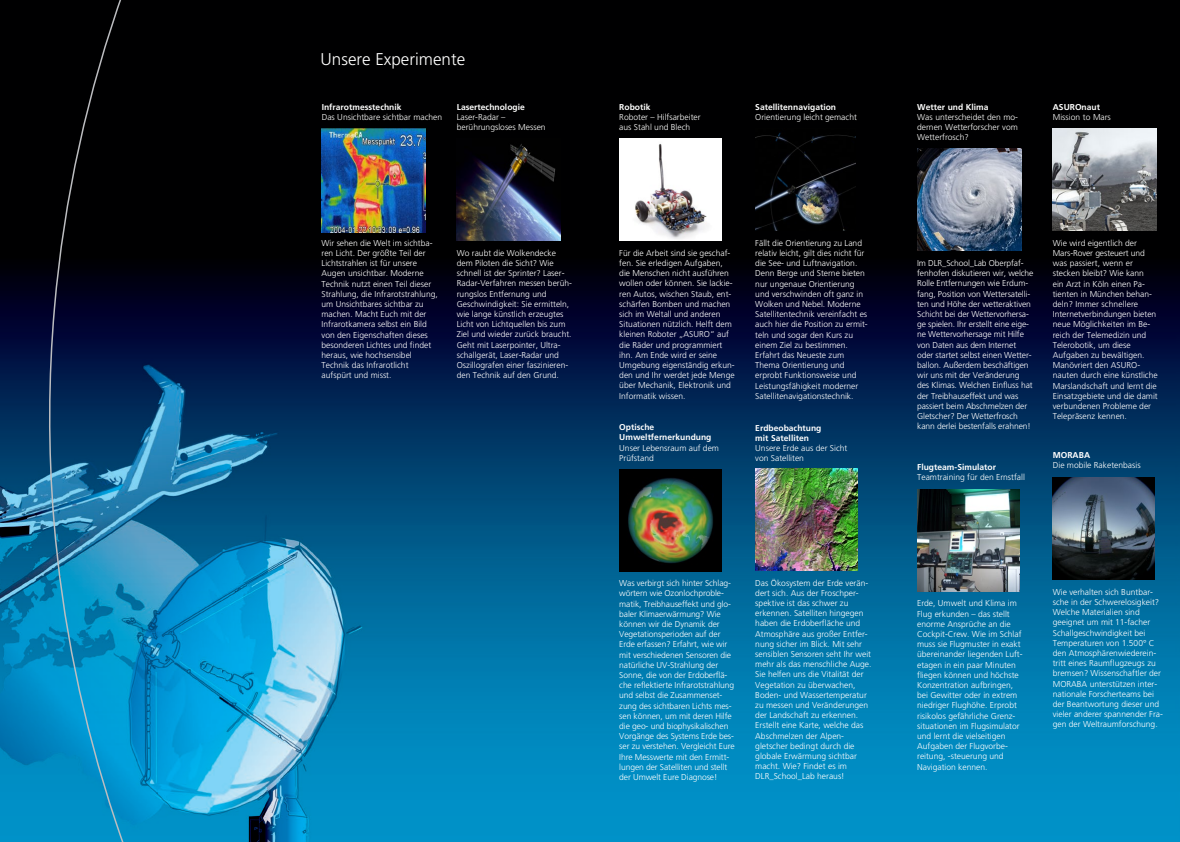
<style>
.page{position:relative;width:1180px;height:842px;background:#fff}
.page>*{position:absolute;margin:0;border:0;box-sizing:border-box;transform-origin:0 0}
.t1{font:300 17px "Frutiger LT Std";color:#fff}
.t2{font:300 8.5px/10.2px "Frutiger LT Std";color:#fff}
.t3{font:700 8.5px/10.2px "Frutiger LT Std";color:#fff}
</style>
<div class="page">
<img style="left:128px;top:0;width:1051px;height:842px">
<svg style="left:0;top:0;width:128px;height:842px;background:#074465"></svg>
<img style="left:456px;top:139px;width:104px;height:102px">
<img style="left:755px;top:129px;width:100px;height:102px">
<img style="left:321px;top:129px;width:104px;height:104px">
<img style="left:917px;top:149px;width:104px;height:102px">
<img style="left:1052px;top:129px;width:104px;height:102px">
<img style="left:619px;top:139px;width:102px;height:102px">
<img style="left:619px;top:469px;width:102px;height:102px">
<img style="left:755px;top:468px;width:102px;height:102px">
<img style="left:917px;top:489px;width:102px;height:102px">
<img style="left:1052px;top:477px;width:102px;height:102px">
<h1 class="t1" style="left:320px;top:50px;width:146px">Unsere Experimente</h1>
<p class="t3" style="left:322px;top:102px;width:81px">Infrarotmesstechnik</p>
<p class="t2" style="left:322px;top:112px;width:122px">Das Unsichtbare sichtbar machen</p>
<p class="t3" style="left:456px;top:102px;width:70px">Lasertechnologie</p>
<p class="t2" style="left:456px;top:112px;width:90px">Laser-Radar – berührungsloses Messen</p>
<p class="t3" style="left:619px;top:102px;width:33px">Robotik</p>
<p class="t2" style="left:619px;top:112px;width:83px">Roboter – Hilfsarbeiter aus Stahl und Blech</p>
<p class="t3" style="left:755px;top:102px;width:82px">Satellitennavigation</p>
<p class="t2" style="left:755px;top:112px;width:103px">Orientierung leicht gemacht</p>
<p class="t2" style="left:321px;top:238px;width:118px">Wir sehen die Welt im sichtba&shy;ren Licht. Der größte Teil der<br>Lichtstrahlen ist für unsere<br>Augen unsichtbar. Moderne<br>Technik nutzt einen Teil dieser<br>Strahlung, die Infrarotstrahlung, um Unsichtbares sichtbar zu machen. Macht Euch mit der<br>Infrarotkamera selbst ein Bild von den Eigenschaften dieses besonderen Lichtes und findet heraus, wie hochsensibel<br>Technik das Infrarotlicht aufspürt und misst.</p>
<p class="t2" style="left:755px;top:238px;width:114px">Fällt die Orientierung zu Land relativ leicht, gilt dies nicht für die See- und Luftnavigation.<br>Denn Berge und Sterne bieten nur ungenaue Orientierung und verschwinden oft ganz in<br>Wolken und Nebel. Moderne<br>Satellitentechnik vereinfacht es auch hier die Position zu ermit&shy;teln und sogar den Kurs zu einem Ziel zu bestimmen.<br>Erfahrt das Neueste zum<br>Thema Orientierung und erprobt Funktionsweise und<br>Leistungsfähigkeit moderner<br>Satellitenavigationstechnik.</p>
<p class="t2" style="left:619px;top:248px;width:117px">Für die Arbeit sind sie geschaf&shy;fen. Sie erledigen Aufgaben, die Menschen nicht ausführen wollen oder können. Sie lackie&shy;ren Autos, wischen Staub, ent&shy;schärfen Bomben und machen sich im Weltall und anderen<br>Situationen nützlich. Helft dem kleinen Roboter „ASURO“ auf die Räder und programmiert ihn. Am Ende wird er seine<br>Umgebung eigenständig erkun&shy;den und Ihr werdet jede Menge über Mechanik, Elektronik und<br>Informatik wissen.</p>
<p class="t2" style="left:456px;top:248px;width:117px">Wo raubt die Wolkendecke dem Piloten die Sicht? Wie schnell ist der Sprinter? Laser-<br>Radar-Verfahren messen berüh&shy;rungslos Entfernung und<br>Geschwindigkeit: Sie ermitteln, wie lange künstlich erzeugtes<br>Licht von Lichtquellen bis zum<br>Ziel und wieder zurück braucht.<br>Geht mit Laserpointer, Ultra&shy;schallgerät, Laser-Radar und<br>Oszillografen einer faszinieren&shy;den Technik auf den Grund.</p>
<p class="t3" style="left:619px;top:422px;width:94px">Optische<br>Umweltfernerkundung</p>
<p class="t2" style="left:619px;top:443px;width:101px">Unser Lebensraum auf dem<br>Prüfstand</p>
<p class="t3" style="left:755px;top:423px;width:68px">Erdbeobachtung mit Satelliten</p>
<p class="t2" style="left:755px;top:443px;width:94px">Unsere Erde aus der Sicht von Satelliten</p>
<p class="t2" style="left:619px;top:578px;width:117px">Was verbirgt sich hinter Schlag&shy;wörtern wie Ozonlochproble&shy;matik, Treibhauseffekt und glo&shy;baler Klimaerwärmung? Wie können wir die Dynamik der<br>Vegetationsperioden auf der<br>Erde erfassen? Erfahrt, wie wir mit verschiedenen Sensoren die natürliche UV-Strahlung der<br>Sonne, die von der Erdoberflä&shy;che reflektierte Infrarotstrahlung und selbst die Zusammenset&shy;zung des sichtbaren Lichts mes&shy;sen können, um mit deren Hilfe die geo- und biophysikalischen<br>Vorgänge des Systems Erde bes&shy;ser zu verstehen. Vergleicht Eure<br>Ihre Messwerte mit den Ermitt&shy;lungen der Satelliten und stellt der Umwelt Eure Diagnose!</p>
<p class="t2" style="left:755px;top:578px;width:118px">Das Ökosystem der Erde verän&shy;dert sich. Aus der Froschper&shy;spektive ist das schwer zu erkennen. Satelliten hingegen haben die Erdoberfläche und<br>Atmosphäre aus großer Entfer&shy;nung sicher im Blick. Mit sehr sensiblen Sensoren seht Ihr weit mehr als das menschliche Auge.<br>Sie helfen uns die Vitalität der<br>Vegetation zu überwachen,<br>Boden- und Wassertemperatur zu messen und Veränderungen der Landschaft zu erkennen.<br>Erstellt eine Karte, welche das<br>Abschmelzen der Alpen&shy;gletscher bedingt durch die globale Erwärmung sichtbar macht. Wie? Findet es im<br>DLR_School_Lab heraus!</p>
<p class="t3" style="left:917px;top:102px;width:73px">Wetter und Klima</p>
<p class="t2" style="left:917px;top:112px;width:102px;text-align:justify">Was unterscheidet den mo&shy;dernen Wetterforscher vom Wetterfrosch?</p>
<p class="t3" style="left:1052px;top:102px;width:49px">ASUROnaut</p>
<p class="t2" style="left:1052px;top:112px;width:60px">Mission to Mars</p>
<p class="t2" style="left:917px;top:258px;width:118px">Im DLR_School_Lab Oberpfaf&shy;fenhofen diskutieren wir, welche<br>Rolle Entfernungen wie Erdum&shy;fang, Position von Wettersatelli&shy;ten und Höhe der wetteraktiven<br>Schicht bei der Wettervorhersa&shy;ge spielen. Ihr erstellt eine eige&shy;ne Wettervorhersage mit Hilfe von Daten aus dem Internet oder startet selbst einen Wetter&shy;ballon. Außerdem beschäftigen wir uns mit der Veränderung des Klimas. Welchen Einfluss hat der Treibhauseffekt und was passiert beim Abschmelzen der<br>Gletscher? Der Wetterfrosch kann derlei bestenfalls erahnen!</p>
<p class="t3" style="left:917px;top:462px;width:80px">Flugteam-Simulator</p>
<p class="t2" style="left:917px;top:472px;width:109px">Teamtraining für den Ernstfall</p>
<p class="t2" style="left:1052px;top:238px;width:106px">Wie wird eigentlich der<br>Mars-Rover gesteuert und was passiert, wenn er stecken bleibt? Wie kann<br>ein Arzt in Köln einen Pa-- tienten in München behan&shy;deln? Immer schnellere<br>Internetverbindungen bieten neue Möglichkeiten im Be-- reich der Telemedizin und<br>Telerobotik, um diese<br>Aufgaben zu bewältigen.<br>Manövriert den ASURO&shy;nauten durch eine künstliche<br>Marslandschaft und lernt die<br>Einsatzgebiete und die damit verbundenen Probleme der<br>Telepräsenz kennen.</p>
<p class="t3" style="left:1052px;top:450px;width:39px">MORABA</p>
<p class="t2" style="left:1052px;top:460px;width:89px">Die mobile Raketenbasis</p>
<p class="t2" style="left:917px;top:598px;width:106px">Erde, Umwelt und Klima im<br>Flug erkunden – das stellt enorme Ansprüche an die<br>Cockpit-Crew. Wie im Schlaf muss sie Flugmuster in exakt übereinander liegenden Luft&shy;etagen in ein paar Minuten fliegen können und höchste<br>Konzentration aufbringen, bei Gewitter oder in extrem niedriger Flughöhe. Erprobt risikolos gefährliche Grenz&shy;situationen im Flugsimulator und lernt die vielseitigen<br>Aufgaben der Flugvorbe&shy;reitung, -steuerung und<br>Navigation kennen.</p>
<p class="t2" style="left:1052px;top:587px;width:112px">Wie verhalten sich Buntbar&shy;sche in der Schwerelosigkeit?<br>Welche Materialien sind geeignet um mit 11-facher<br>Schallgeschwindigkeit bei<br>Temperaturen von 1.500° C den Atmosphärenwiederein&shy;tritt eines Raumflugzeugs zu bremsen? Wissenschaftler der<br>MORABA unterstützen inter&shy;nationale Forscherteams bei der Beantwortung dieser und vieler anderer spannender Fra&shy;gen der Weltraumforschung.</p>
</div>
